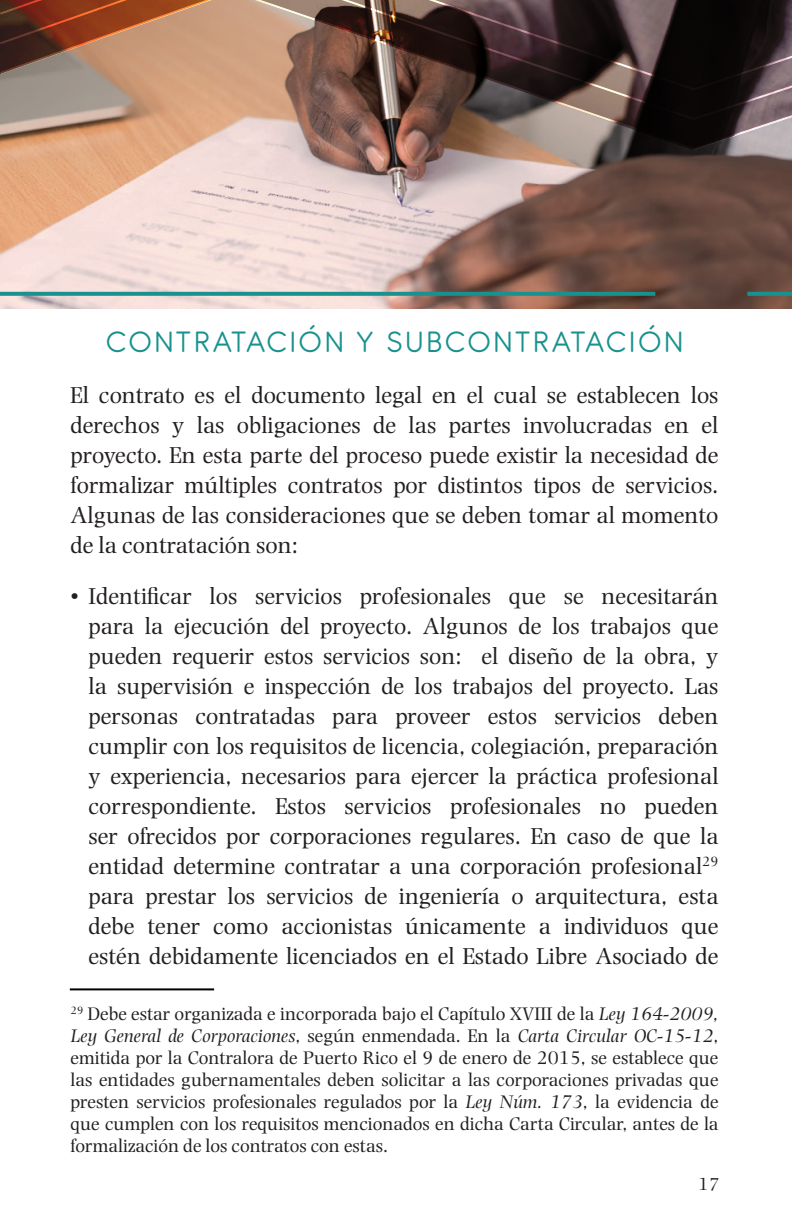
<style>
.page{position:relative;width:792px;height:1224px;background:#fff}
.page>*{position:absolute;margin:0;border:0;box-sizing:border-box;transform-origin:0 0}
.Heading___TOC{font:32px "Antipasto Pro";letter-spacing:.1em;color:#19918e}
.Texto{font:24px/30px "Photina MT Std";color:#231f20;text-align:justify}
.Footnotes{font:19px/22px "Photina MT Std";color:#231f20;text-align:justify}
.t1{font:18px "Photina MT Std";color:#231f20}
.s1{font-style:italic}
</style>
<div class="page">
<img style="left:0;top:151px;width:792px;height:158px">
<img style="left:0;top:121px;width:792px;height:30px">
<svg style="left:0;top:91px;width:792px;height:30px;background:#836a5e"></svg>
<svg style="left:0;top:0;width:792px;height:91px;background:#694d41"></svg>
<svg style="left:0;top:292px;width:655px;height:4px;background:#21928e"></svg>
<svg style="left:747px;top:292px;width:45px;height:4px"></svg>
<hr style="left:70px;top:988px;width:144px;height:2px;background:#000">
<p class="Heading___TOC" style="left:106px;top:323px;width:578px">CONTRATACIÓN Y SUBCONTRATACIÓN</p>
<p class="Texto" style="left:71px;top:380px;width:650px">El contrato es el documento legal en el cual se establecen los derechos y las obligaciones de las partes involucradas en el proyecto. En esta parte del proceso puede existir la necesidad de formalizar múltiples contratos por distintos tipos de servicios.<br>Algunas de las consideraciones que se deben tomar al momento de la contratación son:</p>
<p class="Texto" style="left:89px;top:581px;width:632px;text-indent:-18px">• Identificar los servicios profesionales que se necesitarán para la ejecución del proyecto. Algunos de los trabajos que pueden requerir estos servicios son: el diseño de la obra, y la supervisión e inspección de los trabajos del proyecto. Las personas contratadas para proveer estos servicios deben cumplir con los requisitos de licencia, colegiación, preparación y experiencia, necesarios para ejercer la práctica profesional correspondiente. Estos servicios profesionales no pueden ser ofrecidos por corporaciones regulares. En caso de que la entidad determine contratar a una corporación profesional<sup>29 </sup>para prestar los servicios de ingeniería o arquitectura, esta debe tener como accionistas únicamente a individuos que estén debidamente licenciados en el Estado Libre Asociado de</p>
<p class="Footnotes" style="left:71px;top:1003px;width:650px"><sup>29</sup> Debe estar organizada e incorporada bajo el Capítulo XVIII de la <span class="s1">Ley 164-2009, Ley General de Corporaciones</span>, según enmendada. En la <span class="s1">Carta Circular OC-15-12</span>, emitida por la Contralora de Puerto Rico el 9 de enero de 2015, se establece que las entidades gubernamentales deben solicitar a las corporaciones privadas que presten servicios profesionales regulados por la <span class="s1">Ley Núm. 173</span>, la evidencia de que cumplen con los requisitos mencionados en dicha Carta Circular, antes de la formalización de los contratos con estas.</p>
<p class="t1" style="left:698px;top:1174px;width:22px">17</p>
</div>
